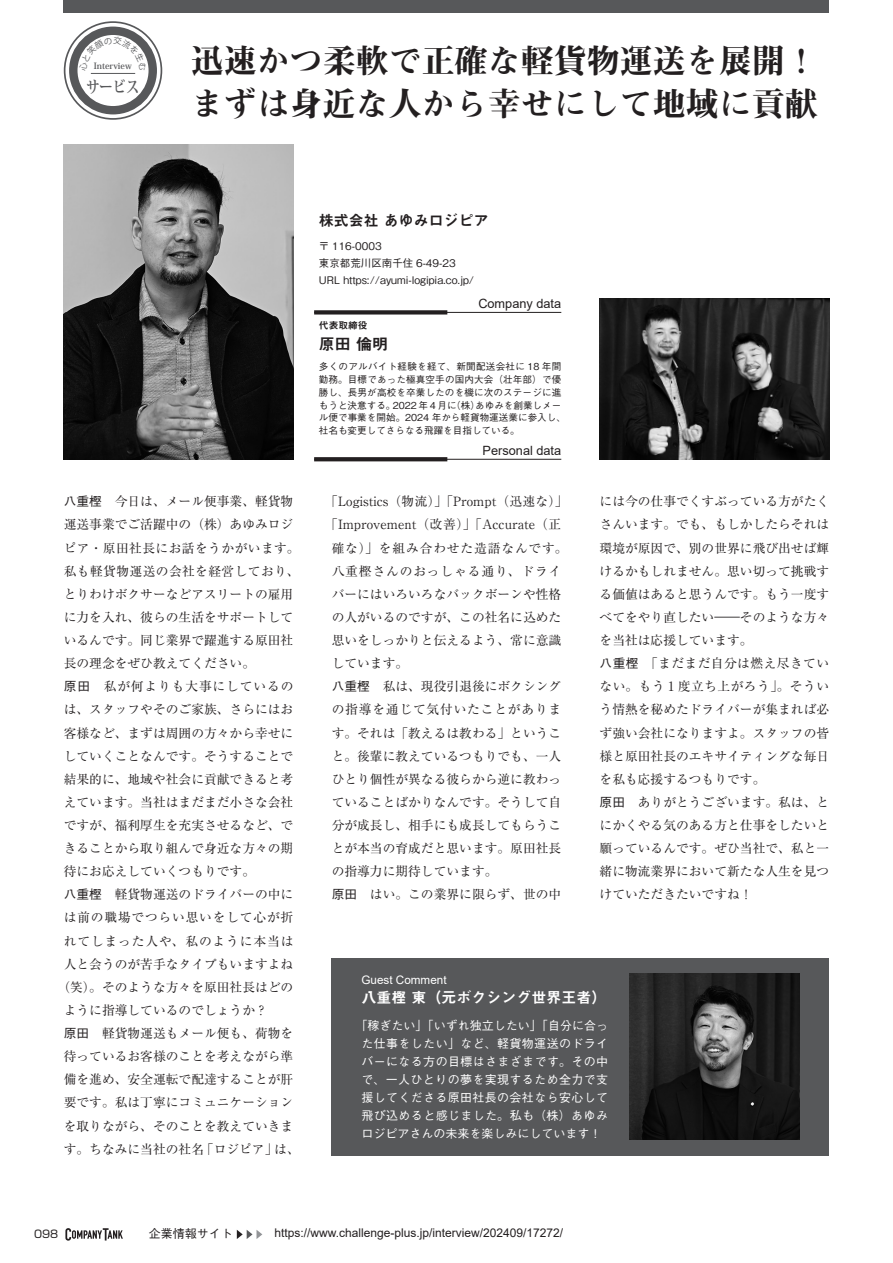
<style>
.page{position:relative;width:893px;height:1263px;background:#fff}
.page>*{position:absolute;margin:0;border:0;box-sizing:border-box;transform-origin:0 0}
.t1{font:33px "Midashi Min Pro MA31";color:#231f20}
.t2{font:700 16.5px "Koz Min Pro";color:#57585a;scale:.8 1}
.t3{font:15.9px "Midashi Go Pro MB31";color:#231f20}
.t4{font:15px "Midashi Go Pro MB31";color:#fff}
.t5{font:15px "Midashi Go Pro MB31";color:#231f20}
.t6{font:12.75px/23.1px "Ryumin Pro";color:#231f20;text-align:justify}
.t7{font:12.75px "Ryumin Pro";letter-spacing:.065em;color:#231f20}
.t8{font:12.75px "Arial";color:#231f20}
.t9{font:500 12px/18px "Gothic BBB Pro";letter-spacing:.03em;color:#fff;text-align:center}
.t10{font:12px "Arial";color:#231f20}
.t11{font:500 12px "Gothic BBB Pro";color:#231f20}
.t12{font:11.7px "Arial";color:#fff}
.t13{font:10.65px "Shin Go Pro";color:#231f20}
.t14{font:500 10.5px "Gothic BBB Pro";color:#231f20}
.t15{font:9.75px "Midashi Go Pro MB31";color:#231f20}
.t16{font:500 9.6px/12.8px "Gothic BBB Pro";letter-spacing:.005em;color:#231f20}
.t17{font:700 8.55px "Koz Min Pro";color:#57585a}
.s1{font-family:"Gothic BBB Pro";font-weight:500}
</style>
<div class="page">
<div style="left:64px;top:0;width:765px;height:13px;background:#57585a"></div>
<div style="left:332px;top:958px;width:497px;height:197px;background:#57585a"></div>
<hr style="left:314px;top:459px;width:247px;height:1px;background:#231f20">
<img style="left:629px;top:973px;width:170px;height:166px">
<svg style="left:314px;top:457px;width:133px;height:4px"></svg>
<svg style="left:236px;top:1230px;width:26px;height:9px"></svg>
<hr style="left:314px;top:312px;width:247px;height:1px;background:#231f20">
<svg style="left:314px;top:310px;width:133px;height:4px"></svg>
<img style="left:64px;top:145px;width:229px;height:315px">
<img style="left:600px;top:298px;width:229px;height:162px">
<svg style="left:65px;top:22px;width:96px;height:97px"></svg>
<div style="left:64px;top:21px;width:98px;height:99px;border:2px solid #57585a;border-radius:50%"></div>
<div style="left:73px;top:31px;width:80px;height:79px;background:#fff;border-radius:50%"></div>
<div style="left:69px;top:27px;width:88px;height:87px;border:8px solid #57585a;border-radius:50%"></div>
<hr style="left:91px;top:73px;width:44px;height:1px;background:#57585a">
<svg style="left:65px;top:1228px;width:58px;height:12px"></svg>
<svg style="left:79px;top:36px;width:68px;height:24px"></svg>
<p class="t17" style="left:94px;top:60px;width:39px">Interview</p>
<p class="t2" style="left:86px;top:75px;width:67px">サービス</p>
<p class="t1" style="left:191px;top:36px;width:628px">迅速かつ柔軟で正確な軽貨物運送を展開！</p>
<p class="t1" style="left:191px;top:78px;width:628px">まずは身近な人から幸せにして地域に貢献</p>
<p class="t5" style="left:319px;top:209px;width:171px">株式会社 あゆみロジピア</p>
<p class="t14" style="left:319px;top:238px;width:64px">〒 116-0003</p>
<p class="t14" style="left:319px;top:255px;width:138px">東京都荒川区南千住 6-49-23</p>
<p class="t14" style="left:319px;top:272px;width:157px">URL https://ayumi-logipia.co.jp/</p>
<p class="t8" style="left:478px;top:295px;width:84px">Company data</p>
<p class="t15" style="left:319px;top:317px;width:50px">代表取締役</p>
<p class="t3" style="left:319px;top:332px;width:71px">原田 倫明</p>
<p class="t16" style="left:319px;top:359px;width:249px">多くのアルバイト経験を経て、新聞配送会社に 18 年間勤務。目標であった極真空手の国内大会（壮年部）で優勝し、長男が高校を卒業したのを機に次のステージに進もうと決意する。2022 年 4 月に（株）あゆみを創業しメール便で事業を開始。2024 年から軽貨物運送業に参入し、社名も変更してさらなる飛躍を目指している。</p>
<p class="t8" style="left:483px;top:442px;width:80px">Personal data</p>
<p class="t6" style="left:64px;top:489px;width:237px;text-align:left"><span class="s1">八重樫</span>　今日は、メール便事業、軽貨物運送事業でご活躍中の（株）あゆみロジピア・原田社長にお話をうかがいます。私も軽貨物運送の会社を経営しており、とりわけボクサーなどアスリートの雇用に力を入れ、彼らの生活をサポートしているんです。同じ業界で躍進する原田社長の理念をぜひ教えてください。</p>
<p class="t6" style="left:64px;top:674px;width:231px"><span class="s1">原田</span>　私が何よりも大事にしているのは、スタッフやそのご家族、さらにはお客様など、まずは周囲の方々から幸せにしていくことなんです。そうすることで結果的に、地域や社会に貢献できると考えています。当社はまだまだ小さな会社ですが、福利厚生を充実させるなど、できることから取り組んで身近な方々の期待にお応えしていくつもりです。</p>
<p class="t6" style="left:64px;top:882px;width:231px"><span class="s1">八重樫</span>　軽貨物運送のドライバーの中に</p>
<p class="t7" style="left:64px;top:908px;width:231px">は前の職場でつらい思いをして心が折</p>
<p class="t7" style="left:64px;top:931px;width:231px">れてしまった人や、私のように本当は</p>
<p class="t6" style="left:64px;top:951px;width:231px">人と会うのが苦手なタイプもいますよね</p>
<p class="t6" style="left:57px;top:975px;width:237px">（笑）。そのような方々を原田社長はどの</p>
<p class="t6" style="left:64px;top:998px;width:206px">ように指導しているのでしょうか？</p>
<p class="t6" style="left:64px;top:1021px;width:237px;text-align:left"><span class="s1">原田</span>　軽貨物運送もメール便も、荷物を待っているお客様のことを考えながら準備を進め、安全運転で配達することが肝要です。私は丁寧にコミュニケーションを取りながら、そのことを教えていきます。ちなみに当社の社名「ロジピア」は、</p>
<p class="t6" style="left:325px;top:489px;width:244px">「Logistics（物流）」「Prompt（迅速な）」</p>
<p class="t6" style="left:325px;top:512px;width:237px">「Improvement（改善）」「Accurate（正</p>
<p class="t7" style="left:332px;top:538px;width:238px">確な）」を組み合わせた造語なんです。</p>
<p class="t7" style="left:332px;top:561px;width:231px">八重樫さんのおっしゃる通り、ドライ</p>
<p class="t6" style="left:332px;top:582px;width:231px">バーにはいろいろなバックボーンや性格</p>
<p class="t6" style="left:332px;top:605px;width:231px">の人がいるのですが、この社名に込めた</p>
<p class="t6" style="left:332px;top:628px;width:231px">思いをしっかりと伝えるよう、常に意識</p>
<p class="t6" style="left:332px;top:651px;width:78px">しています。</p>
<p class="t6" style="left:332px;top:674px;width:231px"><span class="s1">八重樫</span>　私は、現役引退後にボクシングの指導を通じて気付いたことがあります。それは「教えるは教わる」ということ。後輩に教えているつもりでも、一人ひとり個性が異なる彼らから逆に教わっていることばかりなんです。そうして自分が成長し、相手にも成長してもらうことが本当の育成だと思います。原田社長の指導力に期待しています。</p>
<p class="t6" style="left:332px;top:882px;width:231px"><span class="s1">原田</span>　はい。この業界に限らず、世の中</p>
<p class="t12" style="left:361px;top:971px;width:87px">Guest Comment</p>
<p class="t6" style="left:600px;top:489px;width:231px">には今の仕事でくすぶっている方がたくさんいます。でも、もしかしたらそれは環境が原因で、別の世界に飛び出せば輝けるかもしれません。思い切って挑戦する価値はあると思うんです。もう一度すべてをやり直したい―そのような方々を当社は応援しています。</p>
<p class="t6" style="left:600px;top:651px;width:231px"><span class="s1">八重樫</span>　「まだまだ自分は燃え尽きていない。もう 1 度立ち上がろう」。そういう情熱を秘めたドライバーが集まれば必ず強い会社になりますよ。スタッフの皆様と原田社長のエキサイティングな毎日を私も応援するつもりです。</p>
<p class="t6" style="left:600px;top:790px;width:231px"><span class="s1">原田</span>　ありがとうございます。私は、とにかくやる気のある方と仕事をしたいと願っているんです。ぜひ当社で、私と一緒に物流業界において新たな人生を見つけていただきたいですね！</p>
<p class="t4" style="left:361px;top:985px;width:246px">八重樫 東（元ボクシング世界王者）</p>
<p class="t9" style="left:355px;top:1014px;width:254px">「稼ぎたい」「いずれ独立したい」「自分に合った仕事をしたい」など、軽貨物運送のドライバーになる方の目標はさまざまです。その中で、一人ひとりの夢を実現するため全力で支援してくださる原田社長の会社なら安心して飛び込めると感じました。私も（株）あゆみロジピアさんの未来を楽しみにしています！</p>
<p class="t13" style="left:34px;top:1225px;width:26px">098</p>
<p class="t11" style="left:149px;top:1224px;width:85px">企業情報サイト</p>
<p class="t10" style="left:274px;top:1225px;width:290px">https://www.challenge-plus.jp/interview/202409/17272/</p>
</div>
